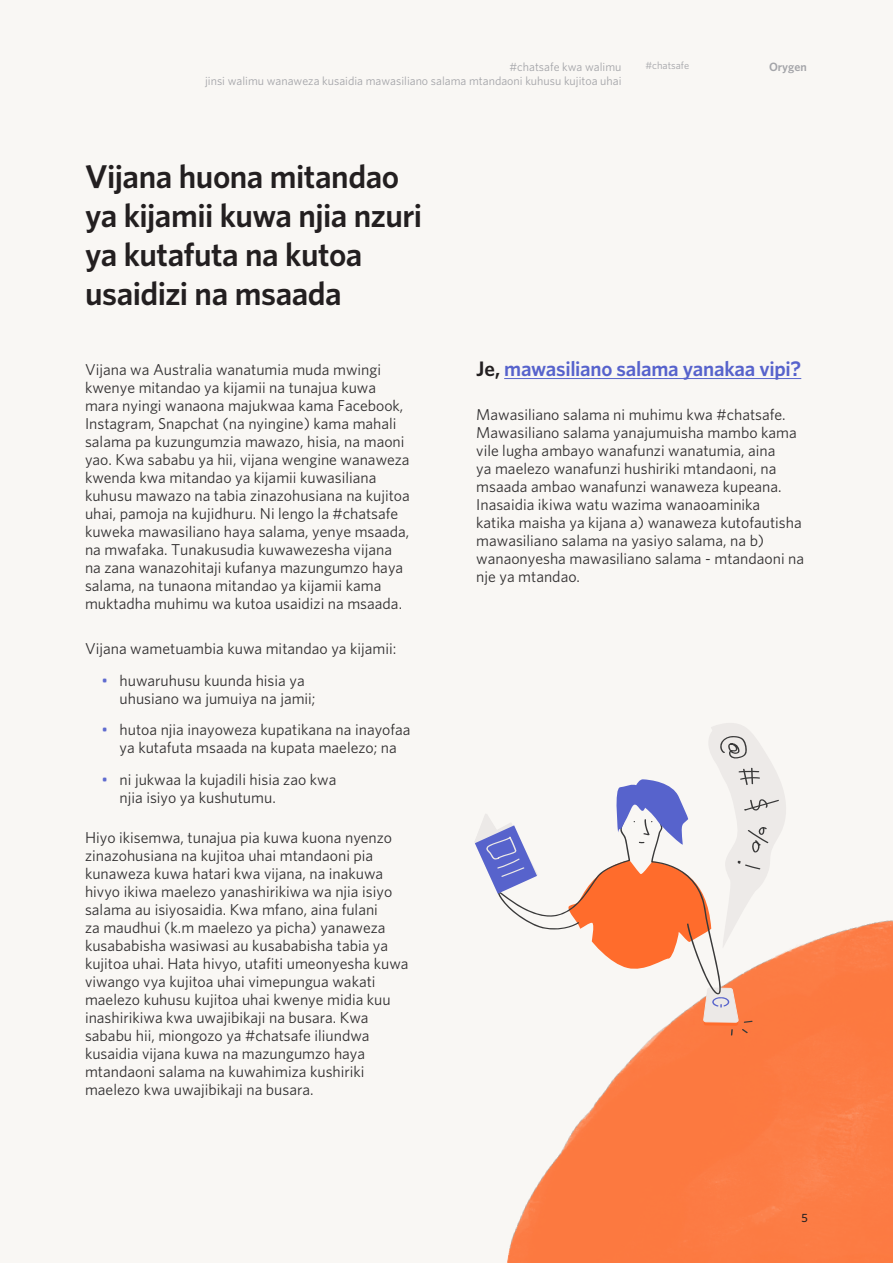
<style>
.page{position:relative;width:893px;height:1263px;background:#f9f7f4}
.page>*{position:absolute;margin:0;border:0;box-sizing:border-box;transform-origin:0 0}
.t1{font:600 33px/39px "Whitney HTF";letter-spacing:-.015em;color:#231f20}
.t2{font:600 21px "Whitney HTF";letter-spacing:-.015em;color:#5763cc}
.Body_text_1{font:15.75px/18px "Whitney HTF";color:#312f30}
.Body_lead_in{font:15.75px "Whitney HTF";color:#312f30}
.t3{font:12px "Whitney HTF";color:#a4a5a9}
.t4{font:600 12px "Whitney HTF";color:#a4a5a9}
.t5{font:500 12px "Whitney HTF";color:#231f20}
.t6{font:10.5px "Whitney HTF";color:#a4a5a9}
.s1{color:#5f6bcf}
.s2{color:#231f20}
</style>
<div class="page">
<hr style="left:504px;top:378px;width:297px;height:1px;background:#5763cc">
<img style="left:507px;top:920px;width:386px;height:343px">
<svg style="left:498px;top:894px;width:224px;height:102px"></svg>
<svg style="left:474px;top:814px;width:64px;height:80px"></svg>
<svg style="left:703px;top:987px;width:50px;height:48px"></svg>
<svg style="left:568px;top:723px;width:220px;height:249px"></svg>
<p class="t3" style="left:509px;top:59px;width:114px">#chatsafe kwa walimu</p>
<p class="t6" style="left:645px;top:59px;width:45px">#chatsafe</p>
<p class="t4" style="left:769px;top:59px;width:39px">Orygen</p>
<p class="t3" style="left:205px;top:74px;width:418px">jinsi walimu wanaweza kusaidia mawasiliano salama mtandaoni kuhusu kujitoa uhai</p>
<h2 class="t1" style="left:85px;top:156px;width:339px">Vijana huona mitandao ya kijamii kuwa njia nzuri ya kutafuta na kutoa usaidizi na msaada</h2>
<p class="Body_text_1" style="left:85px;top:360px;width:326px">Vijana wa Australia wanatumia muda mwingi kwenye mitandao ya kijamii na tunajua kuwa mara nyingi wanaona majukwaa kama Facebook, Instagram, Snapchat (na nyingine) kama mahali salama pa kuzungumzia mawazo, hisia, na maoni yao. Kwa sababu ya hii, vijana wengine wanaweza kwenda kwa mitandao ya kijamii kuwasiliana kuhusu mawazo na tabia zinazohusiana na kujitoa uhai, pamoja na kujidhuru. Ni lengo la #chatsafe kuweka mawasiliano haya salama, yenye msaada, na mwafaka. Tunakusudia kuwawezesha vijana na zana wanazohitaji kufanya mazungumzo haya salama, na tunaona mitandao ya kijamii kama muktadha muhimu wa kutoa usaidizi na msaada.</p>
<p class="Body_lead_in" style="left:85px;top:639px;width:313px">Vijana wametuambia kuwa mitandao ya kijamii:</p>
<p class="Body_text_1" style="left:120px;top:671px;width:197px;text-indent:-18px"><span class="s1">•</span> huwaruhusu kuunda hisia ya uhusiano wa jumuiya na jamii;</p>
<p class="Body_text_1" style="left:102px;top:720px;width:311px;text-align:center"><span class="s1">•</span> hutoa njia inayoweza kupatikana na inayofaa ya kutafuta msaada na kupata maelezo; na</p>
<p class="Body_text_1" style="left:120px;top:770px;width:218px;text-indent:-18px"><span class="s1">•</span> ni jukwaa la kujadili hisia zao kwa njia isiyo ya kushutumu.</p>
<p class="Body_text_1" style="left:85px;top:828px;width:325px">Hiyo ikisemwa, tunajua pia kuwa kuona nyenzo zinazohusiana na kujitoa uhai mtandaoni pia kunaweza kuwa hatari kwa vijana, na inakuwa hivyo ikiwa maelezo yanashirikiwa wa njia isiyo salama au isiyosaidia. Kwa mfano, aina fulani<br>za maudhui (k.m maelezo ya picha) yanaweza kusababisha wasiwasi au kusababisha tabia ya kujitoa uhai. Hata hivyo, utafiti umeonyesha kuwa viwango vya kujitoa uhai vimepungua wakati maelezo kuhusu kujitoa uhai kwenye midia kuu inashirikiwa kwa uwajibikaji na busara. Kwa sababu hii, miongozo ya #chatsafe iliundwa kusaidia vijana kuwa na mazungumzo haya mtandaoni salama na kuwahimiza kushiriki maelezo kwa uwajibikaji na busara.</p>
<h3 class="t2" style="left:476px;top:356px;width:327px"><span class="s2">Je,</span> mawasiliano salama yanakaa vipi?</h3>
<p class="Body_text_1" style="left:476px;top:405px;width:329px">Mawasiliano salama ni muhimu kwa #chatsafe.<br>Mawasiliano salama yanajumuisha mambo kama vile lugha ambayo wanafunzi wanatumia, aina<br>ya maelezo wanafunzi hushiriki mtandaoni, na msaada ambao wanafunzi wanaweza kupeana.<br>Inasaidia ikiwa watu wazima wanaoaminika<br>katika maisha ya kijana a) wanaweza kutofautisha mawasiliano salama na yasiyo salama, na b) wanaonyesha mawasiliano salama - mtandaoni na nje ya mtandao.</p>
<p class="t5" style="left:802px;top:1211px;width:8px">5</p>
</div>
